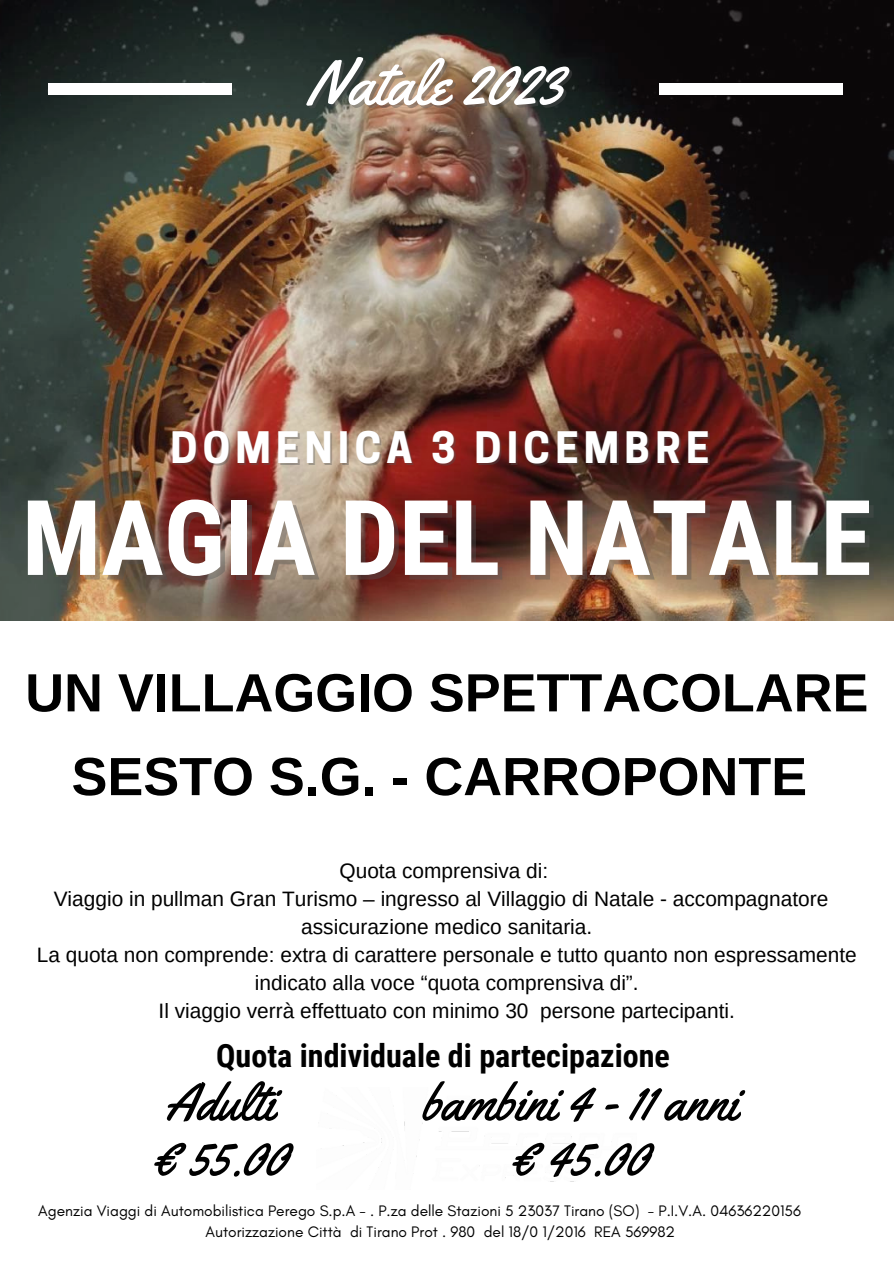
<style>
.page{position:relative;width:894px;height:1264px;background:#fff}
.page>*{position:absolute;margin:0;border:0;box-sizing:border-box;transform-origin:0 0}
.t1{font:700 104.55px "Roboto Condensed";color:#fff}
.t2{font:63.15px "Yellowtail";color:#fff}
.t3{font:700 53.85px "Arimo";color:#000}
.t4{font:52.8px "Yellowtail";color:#000}
.t5{font:700 40.65px "Cooper Hewitt";letter-spacing:.13em;color:#fff}
.t6{font:700 32.1px "Roboto Condensed";color:#000}
.t7{font:20.85px/27.9px "Arimo";color:#000;text-align:center}
.t8{font:15.45px "Glacial Indifference";color:#000}
</style>
<div class="page">
<img style="left:0;top:0;width:893px;height:620px">
<div style="left:48px;top:83px;width:183px;height:12px;background:#fff"></div>
<div style="left:659px;top:83px;width:183px;height:12px;background:#fff"></div>
<p class="t2" style="left:307px;top:43px;width:257px">Natale 2023</p>
<p class="t5" style="left:170px;top:432px;width:540px">DOMENICA 3 DICEMBRE</p>
<p class="t1" style="left:22px;top:478px;width:851px">MAGIA DEL NATALE</p>
<p class="t3" style="left:25px;top:662px;width:844px">UN VILLAGGIO SPETTACOLARE</p>
<p class="t3" style="left:71px;top:746px;width:736px">SESTO S.G. - CARROPONTE</p>
<p class="t7" style="left:339px;top:856px;width:210px">Quota comprensiva di:</p>
<p class="t7" style="left:54px;top:884px;width:775px">Viaggio in pullman Gran Turismo – ingresso al Villaggio di Natale - accompagnatore assicurazione medico sanitaria.</p>
<p class="t7" style="left:37px;top:940px;width:821px">La quota non comprende: extra di carattere personale e tutto quanto non espressamente indicato alla voce “quota comprensiva di”.</p>
<p class="t7" style="left:158px;top:996px;width:577px">Il viaggio verrà effettuato con minimo 30 persone partecipanti.</p>
<p class="t6" style="left:216px;top:1037px;width:455px">Quota individuale di partecipazione</p>
<p class="t4" style="left:165px;top:1068px;width:111px">Adulti</p>
<p class="t4" style="left:152px;top:1123px;width:136px">€ 55.00</p>
<p class="t8" style="left:38px;top:1201px;width:764px">Agenzia Viaggi di Automobilistica Perego S.p.A - . P.za delle Stazioni 5 23037 Tirano (SO) - P.I.V.A. 04636220156</p>
<p class="t8" style="left:205px;top:1222px;width:471px">Autorizzazione Città di Tirano Prot . 980 del 18/0 1/2016 REA 569982</p>
<p class="t4" style="left:421px;top:1068px;width:317px">bambini 4 - 11 anni</p>
<p class="t4" style="left:510px;top:1123px;width:139px">€ 45.00</p>
</div>
